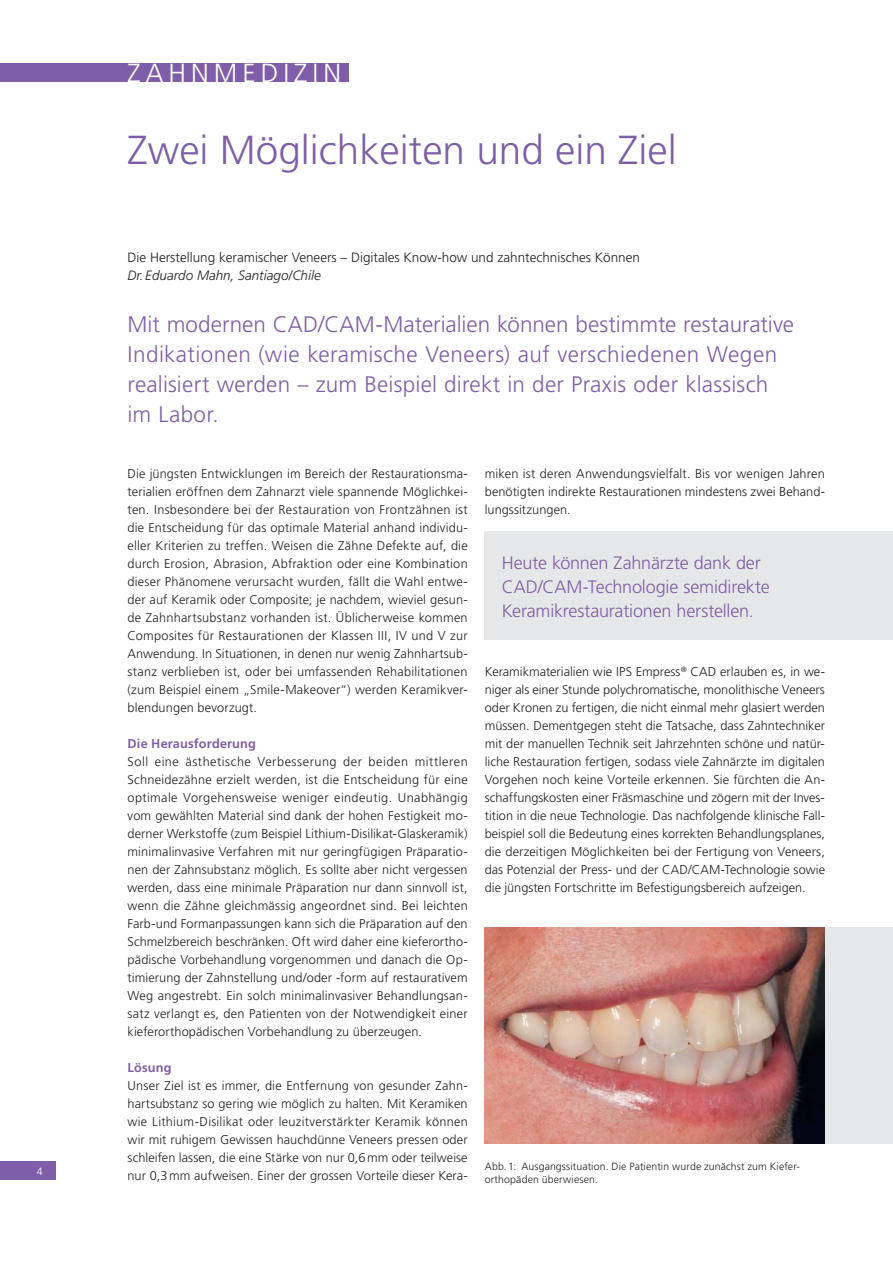
<style>
.page{position:relative;width:893px;height:1263px;background:#fff}
.page>*{position:absolute;margin:0;border:0;box-sizing:border-box;transform-origin:0 0}
.t1{font:300 40.5px "Frutiger LT Std";color:#7e5ea8}
.t2{font:300 26.25px "Frutiger LT Std";letter-spacing:.19em;color:#fff}
.t3{font:300 22.5px/30px "Frutiger LT Std";letter-spacing:.01em;color:#7e5ea8}
.t4{font:300 18px/24px "Frutiger LT Std";letter-spacing:-.01em;color:#7e5ea8}
.t5{font:300 13.5px "Frutiger LT Std";color:#231f20}
.t6{font:italic 300 13.5px "Frutiger LT Std";color:#231f20}
.t7{font:300 12.75px/18px "Frutiger LT Std";letter-spacing:.005em;color:#231f20;text-align:justify}
.t8{font:700 12.75px "Frutiger LT Std";letter-spacing:.01em;color:#7e5ea8}
.t9{font:300 10.5px/13.5px "Frutiger LT Std";letter-spacing:.015em;color:#231f20}
.t10{font:300 10.5px "Frutiger LT Std";color:#fff}
</style>
<div class="page">
<div style="left:0;top:64px;width:349px;height:18px;background:#7e5ea8"></div>
<div style="left:485px;top:928px;width:408px;height:216px;background:#e6e7e8"></div>
<div style="left:485px;top:532px;width:408px;height:108px;background:#e6e7e8"></div>
<img style="left:485px;top:928px;width:340px;height:216px">
<div style="left:0;top:1162px;width:55px;height:18px;background:#7e5ea8"></div>
<p class="t10" style="left:37px;top:1166px;width:7px">4</p>
<h2 class="t2" style="left:128px;top:60px;width:215px">ZAHNMEDIZIN</h2>
<h1 class="t1" style="left:128px;top:130px;width:551px">Zwei Möglichkeiten und ein Ziel</h1>
<p class="t5" style="left:128px;top:251px;width:514px">Die Herstellung keramischer Veneers – Digitales Know-how und zahntechnisches Können</p>
<p class="t6" style="left:128px;top:269px;width:195px">Dr. Eduardo Mahn, Santiago/Chile</p>
<h3 class="t3" style="left:128px;top:310px;width:668px">Mit modernen CAD/CAM-Materialien können bestimmte restaurative Indikationen (wie keramische Veneers) auf verschiedenen Wegen realisiert werden – zum Beispiel direkt in der Praxis oder klassisch im Labor.</h3>
<p class="t7" style="left:128px;top:465px;width:342px">Die jüngsten Entwicklungen im Bereich der Restaurationsma&shy;terialien eröffnen dem Zahnarzt viele spannende Möglichkei&shy;ten. Insbesondere bei der Restauration von Frontzähnen ist die Entscheidung für das optimale Material anhand individu&shy;eller Kriterien zu treffen. Weisen die Zähne Defekte auf, die durch Erosion, Abrasion, Abfraktion oder eine Kombination dieser Phänomene verursacht wurden, fällt die Wahl entwe&shy;der auf Keramik oder Composite; je nachdem, wieviel gesun&shy;de Zahnhartsubstanz vorhanden ist. Üblicherweise kommen Composites für Restaurationen der Klassen III, IV und V zur Anwendung. In Situationen, in denen nur wenig Zahnhartsub&shy;stanz verblieben ist, oder bei umfassenden Rehabilitationen (zum Beispiel einem „Smile-Makeover“) werden Keramikver&shy;blendungen bevorzugt.</p>
<p class="t8" style="left:128px;top:737px;width:130px">Die Herausforderung</p>
<p class="t7" style="left:128px;top:753px;width:342px">Soll eine ästhetische Verbesserung der beiden mittleren Schneidezähne erzielt werden, ist die Entscheidung für eine optimale Vorgehensweise weniger eindeutig. Unabhängig vom gewählten Material sind dank der hohen Festigkeit mo&shy;derner Werkstoffe (zum Beispiel Lithium-Disilikat-Glaskeramik) minimalinvasive Verfahren mit nur geringfügigen Präparatio&shy;nen der Zahnsubstanz möglich. Es sollte aber nicht vergessen werden, dass eine minimale Präparation nur dann sinnvoll ist, wenn die Zähne gleichmässig angeordnet sind. Bei leichten Farb-und Formanpassungen kann sich die Präparation auf den Schmelzbereich beschränken. Oft wird daher eine kieferortho&shy;pädische Vorbehandlung vorgenommen und danach die Op&shy;timierung der Zahnstellung und/oder -form auf restaurativem Weg angestrebt. Ein solch minimalinvasiver Behandlungsan&shy;satz verlangt es, den Patienten von der Notwendigkeit einer kieferorthopädischen Vorbehandlung zu überzeugen.</p>
<p class="t8" style="left:128px;top:1061px;width:46px">Lösung</p>
<p class="t7" style="left:128px;top:1077px;width:342px">Unser Ziel ist es immer, die Entfernung von gesunder Zahn&shy;hartsubstanz so gering wie möglich zu halten. Mit Keramiken wie Lithium-Disilikat oder leuzitverstärkter Keramik können wir mit ruhigem Gewissen hauchdünne Veneers pressen oder schleifen lassen, die eine Stärke von nur 0,6 mm oder teilweise nur 0,3 mm aufweisen. Einer der grossen Vorteile dieser Kera-</p>
<p class="t7" style="left:485px;top:465px;width:342px">miken ist deren Anwendungsvielfalt. Bis vor wenigen Jahren benötigten indirekte Restaurationen mindestens zwei Behand&shy;lungssitzungen.</p>
<h3 class="t4" style="left:502px;top:551px;width:269px">Heute können Zahnärzte dank der<br>CAD/CAM-Technologie semidirekte<br>Keramikrestaurationen herstellen.</h3>
<p class="t7" style="left:485px;top:663px;width:342px">Keramikmaterialien wie IPS Empress<sup>®</sup> CAD erlauben es, in we&shy;niger als einer Stunde polychromatische, monolithische Veneers oder Kronen zu fertigen, die nicht einmal mehr glasiert werden müssen. Dementgegen steht die Tatsache, dass Zahntechniker mit der manuellen Technik seit Jahrzehnten schöne und natür&shy;liche Restauration fertigen, sodass viele Zahnärzte im digitalen Vorgehen noch keine Vorteile erkennen. Sie fürchten die An&shy;schaffungskosten einer Fräsmaschine und zögern mit der Inves&shy;tition in die neue Technologie. Das nachfolgende klinische Fall&shy;beispiel soll die Bedeutung eines korrekten Behandlungsplanes, die derzeitigen Möglichkeiten bei der Fertigung von Veneers, das Potenzial der Press- und der CAD/CAM-Technologie sowie die jüngsten Fortschritte im Befestigungsbereich aufzeigen.</p>
<p class="t9" style="left:485px;top:1160px;width:317px">Abb. 1: Ausgangssituation. Die Patientin wurde zunächst zum Kiefer&shy;orthopäden überwiesen.</p>
</div>
